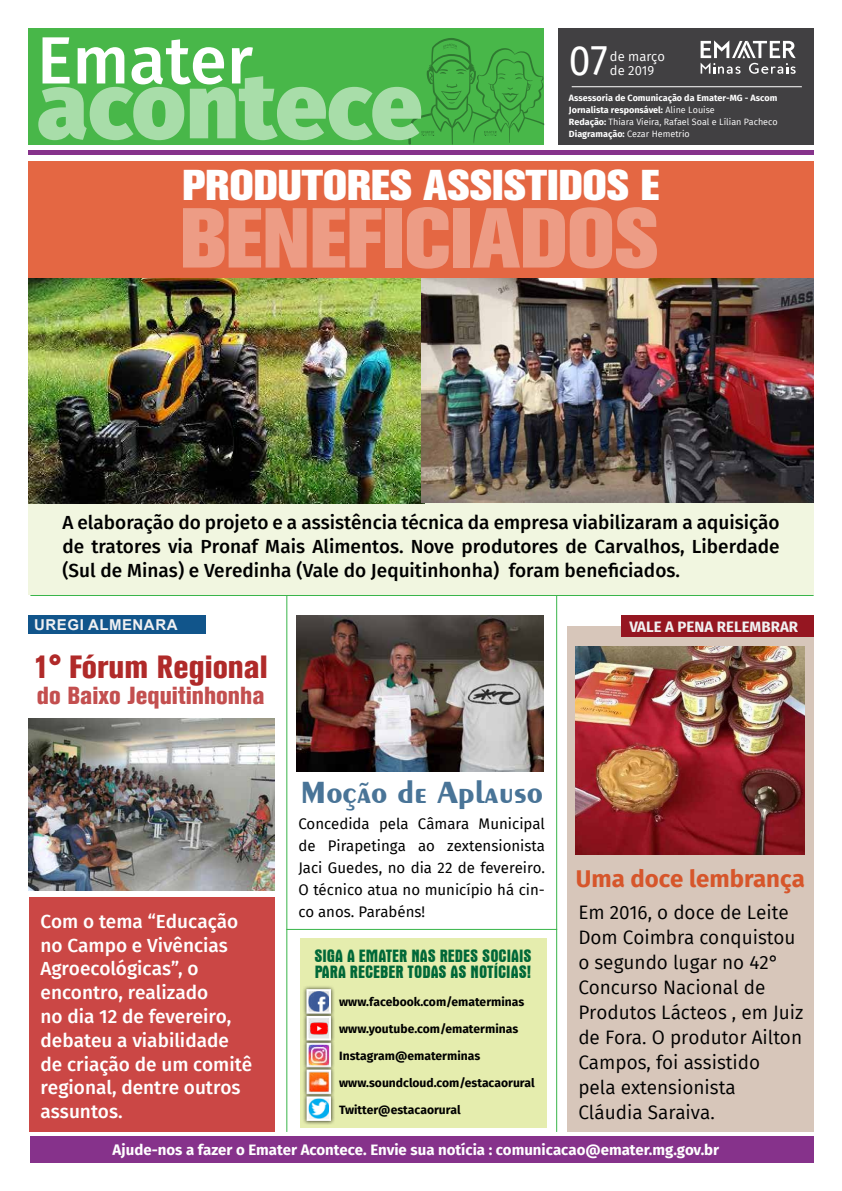
<style>
.page{position:relative;width:842px;height:1191px;background:#fff}
.page>*{position:absolute;margin:0;border:0;box-sizing:border-box;transform-origin:0 0}
.t1{font:84.1px "Akzidenz Grotesk BQ X Bold Alt";color:#ed9c85}
.t2{font:500 66.7px "Fira Sans";color:#fff}
.t3{font:42.7px "Akzidenz Grotesk BQ X Bold Alt";color:#fff}
.t4{font:42px "Fira Sans";color:#fff;scale:.93 1}
.t5{font:700 32.3px "Exotic 350 BT";color:#497497}
.t6{font:800 condensed 31.9px "Akzidenz Grotesk BQ";color:#b02a29}
.t7{font:800 condensed 24.5px "Akzidenz Grotesk BQ";color:#c34f4f}
.t8{font:700 24px "Fira Sans";color:#d6562b}
.t9{font:500 19px/24px "Fira Sans";color:#000;text-align:justify}
.t10{font:19px/25px "Fira Sans";color:#000}
.t11{font:500 19px/23.8px "Fira Sans";color:#fff}
.t12{font:700 condensed 18px/16.7px "Aurora BT";color:#006838}
.t13{font:15px/22px "Fira Sans";color:#000;text-align:justify}
.t14{font:700 15px "Fira Sans";color:#fff}
.t15{font:700 15px "Fira Sans";color:#f1f1f2}
.t16{font:700 15px "Arial";letter-spacing:.035em;color:#f1f1f2}
.t17{font:13px/14px "Fira Sans";color:#fff}
.t18{font:700 12.1px "Fira Sans";color:#000}
.t19{font:700 9px/12px "Fira Sans";color:#fff}
.s1{font-weight:400}
</style>
<div class="page">
<div style="left:28px;top:150px;width:786px;height:5px;background:#86328b"></div>
<div style="left:558px;top:28px;width:256px;height:117px;background:#414042"></div>
<div style="left:28px;top:28px;width:516px;height:117px;background:#48b749"></div>
<hr style="left:572px;top:86px;width:230px;height:1px;background:#fff">
<svg style="left:701px;top:40px;width:95px;height:34px"></svg>
<svg style="left:38px;top:38px;width:506px;height:107px"></svg>
<img style="left:28px;top:718px;width:247px;height:172px">
<div style="left:29px;top:896px;width:245px;height:235px;background:#cb4745"></div>
<div style="left:28px;top:503px;width:786px;height:92px;background:#f1f6e0"></div>
<div style="left:567px;top:626px;width:247px;height:505px;background:#d7c6ba"></div>
<div style="left:30px;top:1136px;width:784px;height:26px;background:#86328b"></div>
<div style="left:621px;top:615px;width:193px;height:21px;background:#951621"></div>
<img style="left:576px;top:646px;width:229px;height:208px">
<img style="left:28px;top:278px;width:393px;height:225px">
<img style="left:421px;top:278px;width:393px;height:225px">
<div style="left:300px;top:938px;width:246px;height:189px;background:#e5edae"></div>
<div style="left:302px;top:985px;width:33px;height:32px;background:#000;opacity:.75"></div>
<div style="left:303px;top:1038px;width:32px;height:33px;background:#000;opacity:.75"></div>
<div style="left:303px;top:1065px;width:32px;height:33px;background:#000;opacity:.75"></div>
<div style="left:303px;top:1092px;width:32px;height:32px;background:#000;opacity:.75"></div>
<div style="left:303px;top:1012px;width:32px;height:32px;background:#000;opacity:.75"></div>
<img style="left:305px;top:988px;width:27px;height:134px">
<img style="left:297px;top:615px;width:247px;height:156px">
<div style="left:28px;top:162px;width:786px;height:116px;background:#e46743"></div>
<div style="left:28px;top:615px;width:178px;height:18px;background:#11558b"></div>
<hr style="left:30px;top:595px;width:784px;height:1px;background:#39b54a">
<hr style="left:556px;top:595px;width:1px;height:537px;background:#39b54a">
<hr style="left:286px;top:595px;width:1px;height:537px;background:#39b54a">
<hr style="left:286px;top:929px;width:271px;height:1px;background:#39b54a">
<h2 class="t2" style="left:37px;top:7px;width:217px">Emater</h2>
<h3 class="t4" style="left:569px;top:28px;width:43px">07</h3>
<p class="t17" style="left:610px;top:49px;width:56px">de março de 2019</p>
<p class="t19" style="left:569px;top:91px;width:210px">Assessoria de Comunicação da Emater-MG - Ascom Jornalista responsável: <span class="s1">Aline Louise<br></span>Redação: <span class="s1">Thiara Vieira, Rafael Soal e Lílian Pacheco </span>Diagramação: <span class="s1">Cezar Hemetrio</span></p>
<h3 class="t3" style="left:182px;top:161px;width:478px">PRODUTORES ASSISTIDOS E</h3>
<h1 class="t1" style="left:180px;top:189px;width:480px">BENEFICIADOS</h1>
<p class="t9" style="left:62px;top:509px;width:719px">A elaboração do projeto e a assistência técnica da empresa viabilizaram a aquisição de tratores via Pronaf Mais Alimentos. Nove produtores de Carvalhos, Liberdade (Sul de Minas) e Veredinha (Vale do Jequitinhonha) foram beneficiados.</p>
<p class="t16" style="left:34px;top:614px;width:145px">UREGI ALMENARA</p>
<h3 class="t6" style="left:33px;top:648px;width:236px">1° Fórum Regional</h3>
<p class="t7" style="left:37px;top:681px;width:229px">do Baixo Jequitinhonha</p>
<p class="t11" style="left:41px;top:908px;width:213px">Com o tema “Educação no Campo e Vivências<br>Agroecológicas”, o encontro, realizado<br>no dia 12 de fevereiro, debateu a viabilidade de criação de um comitê regional, dentre outros assuntos.</p>
<h3 class="t5" style="left:300px;top:773px;width:244px">Moção de Aplauso</h3>
<p class="t13" style="left:298px;top:812px;width:248px">Concedida pela Câmara Municipal de Pirapetinga ao zextensionista Jaci Guedes, no dia 22 de fevereiro.<br>O técnico atua no município há cin&shy;co anos. Parabéns!</p>
<p class="t12" style="left:314px;top:947px;width:219px">SIGA A EMATER NAS REDES SOCIAIS<br>PARA RECEBER TODAS AS NOTÍCIAS!</p>
<p class="t18" style="left:339px;top:991px;width:187px">www.facebook.com/ematerminas</p>
<p class="t18" style="left:339px;top:1018px;width:180px">www.youtube.com/ematerminas</p>
<p class="t18" style="left:339px;top:1045px;width:143px">Instagram@ematerminas</p>
<p class="t18" style="left:339px;top:1072px;width:197px">www.soundcloud.com/estacaorural</p>
<p class="t18" style="left:339px;top:1099px;width:123px">Twitter@estacaorural</p>
<p class="t15" style="left:629px;top:614px;width:170px">VALE A PENA RELEMBRAR</p>
<p class="t8" style="left:576px;top:858px;width:230px">Uma doce lembrança</p>
<p class="t10" style="left:578px;top:899px;width:227px">Em 2016, o doce de Leite<br>Dom Coimbra conquistou o segundo lugar no 42°<br>Concurso Nacional de<br>Produtos Lácteos , em Juiz de Fora. O produtor Ailton<br>Campos, foi assistido<br>pela extensionista<br>Cláudia Saraiva.</p>
<p class="t14" style="left:112px;top:1137px;width:608px">Ajude-nos a fazer o Emater Acontece. Envie sua notícia : comunicacao@emater.mg.gov.br</p>
</div>
